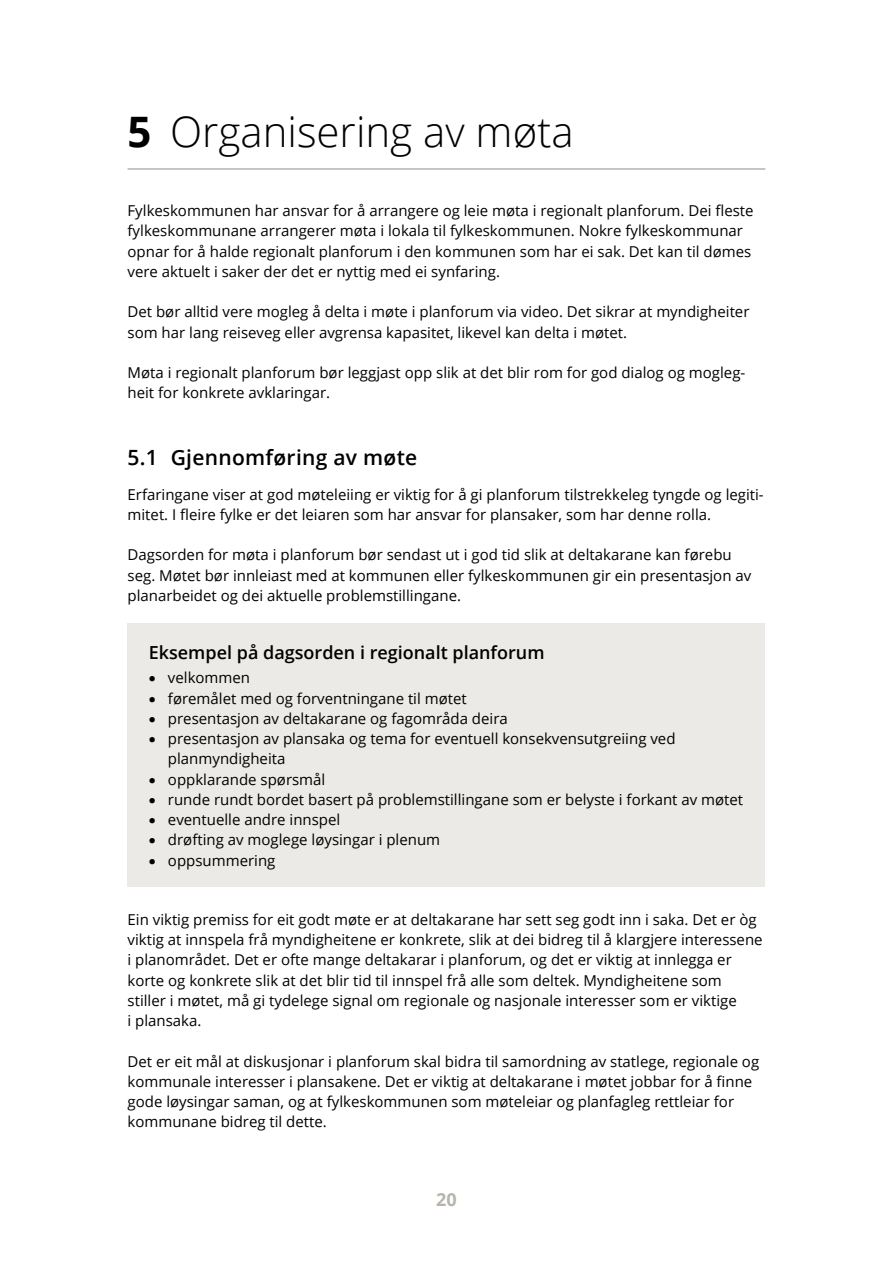
<style>
.page{position:relative;width:893px;height:1263px;background:#fff}
.page>*{position:absolute;margin:0;border:0;box-sizing:border-box;transform-origin:0 0}
.Overskrift_1{font:300 42px "Open Sans";color:#000}
.Overskrift_2{font:600 21px "Open Sans";letter-spacing:.015em;color:#000}
.Undertittel{font:600 18px "Open Sans";color:#000}
.t1{font:700 18px "Open Sans";color:#b9b3ae}
.Normal--start{font:15px/20.2px "Open Sans";color:#000}
.s1{font-weight:700}
</style>
<div class="page">
<hr style="left:128px;top:168px;width:637px;height:2px;background:#b9b3ae">
<div style="left:128px;top:624px;width:637px;height:263px;background:#eceae6"></div>
<h1 class="Overskrift_1" style="left:128px;top:103px;width:448px"><span class="s1">5</span> Organisering av møta</h1>
<p class="Normal--start" style="left:128px;top:200px;width:628px">Fylkeskommunen har ansvar for å arrangere og leie møta i regionalt planforum. Dei fleste fylkeskommunane arrangerer møta i lokala til fylkeskommunen. Nokre fylkeskommunar opnar for å halde regionalt planforum i den kommunen som har ei sak. Det kan til dømes vere aktuelt i saker der det er nyttig med ei synfaring.</p>
<p class="Normal--start" style="left:128px;top:301px;width:623px">Det bør alltid vere mogleg å delta i møte i planforum via video. Det sikrar at myndigheiter som har lang reiseveg eller avgrensa kapasitet, likevel kan delta i møtet.</p>
<p class="Normal--start" style="left:128px;top:362px;width:619px">Møta i regionalt planforum bør leggjast opp slik at det blir rom for god dialog og mogleg&shy;heit for konkrete avklaringar.</p>
<h2 class="Overskrift_2" style="left:128px;top:443px;width:291px">5.1 Gjennomføring av møte</h2>
<p class="Normal--start" style="left:128px;top:484px;width:638px">Erfaringane viser at god møteleiing er viktig for å gi planforum tilstrekkeleg tyngde og legiti&shy;mitet. I fleire fylke er det leiaren som har ansvar for plansaker, som har denne rolla.</p>
<p class="Normal--start" style="left:128px;top:544px;width:625px">Dagsorden for møta i planforum bør sendast ut i god tid slik at deltakarane kan førebu seg. Møtet bør innleiast med at kommunen eller fylkeskommunen gir ein presentasjon av planarbeidet og dei aktuelle problemstillingane.</p>
<p class="Undertittel" style="left:149px;top:640px;width:397px">Eksempel på dagsorden i regionalt planforum</p>
<p class="Normal--start" style="left:149px;top:667px;width:103px">• velkommen</p>
<p class="Normal--start" style="left:149px;top:688px;width:319px">• føremålet med og forventningane til møtet</p>
<p class="Normal--start" style="left:149px;top:708px;width:360px">• presentasjon av deltakarane og fagområda deira</p>
<p class="Normal--start" style="left:168px;top:728px;width:509px;text-indent:-19px">• presentasjon av plansaka og tema for eventuell konsekvensutgreiing ved planmyndigheita</p>
<p class="Normal--start" style="left:149px;top:769px;width:178px">• oppklarande spørsmål</p>
<p class="Normal--start" style="left:149px;top:789px;width:596px">• runde rundt bordet basert på problemstillingane som er belyste i forkant av møtet</p>
<p class="Normal--start" style="left:149px;top:809px;width:193px">• eventuelle andre innspel</p>
<p class="Normal--start" style="left:149px;top:829px;width:293px">• drøfting av moglege løysingar i plenum</p>
<p class="Normal--start" style="left:149px;top:850px;width:128px">• oppsummering</p>
<p class="Normal--start" style="left:128px;top:909px;width:637px">Ein viktig premiss for eit godt møte er at deltakarane har sett seg godt inn i saka. Det er òg viktig at innspela frå myndigheitene er konkrete, slik at dei bidreg til å klargjere interessene i planområdet. Det er ofte mange deltakarar i planforum, og det er viktig at innlegga er korte og konkrete slik at det blir tid til innspel frå alle som deltek. Myndigheitene som stiller i møtet, må gi tydelege signal om regionale og nasjonale interesser som er viktige<br>i plansaka.</p>
<p class="Normal--start" style="left:128px;top:1051px;width:633px">Det er eit mål at diskusjonar i planforum skal bidra til samordning av statlege, regionale og kommunale interesser i plansakene. Det er viktig at deltakarane i møtet jobbar for å finne gode løysingar saman, og at fylkeskommunen som møteleiar og planfagleg rettleiar for kommunane bidreg til dette.</p>
<p class="t1" style="left:436px;top:1187px;width:22px">20</p>
</div>
